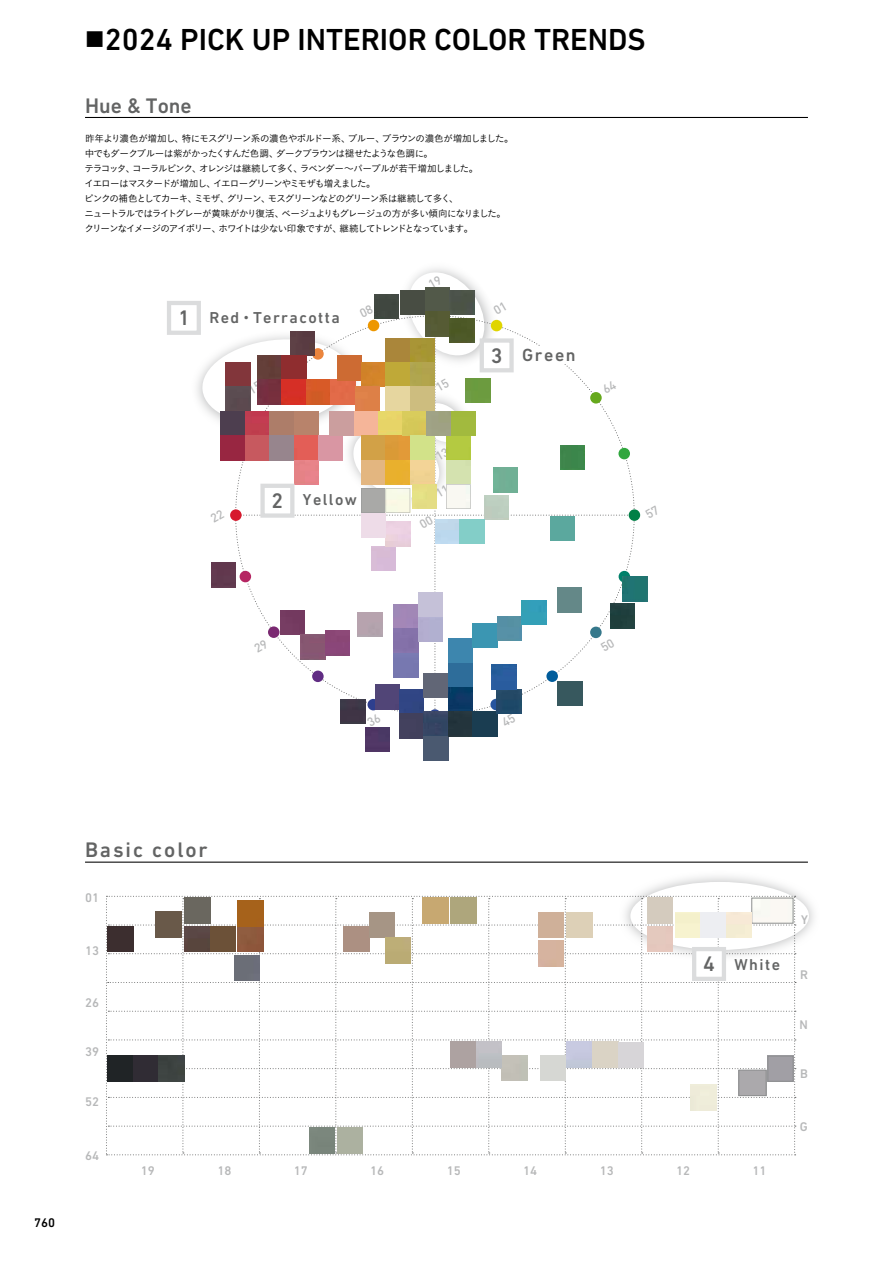
<style>
.page{position:relative;width:893px;height:1263px;background:#fff}
.page>*{position:absolute;margin:0;border:0;box-sizing:border-box;transform-origin:0 0}
.t1{font:500 30.9px "DIN Next LT Pro";color:#000}
.t2{font:500 21.45px "DIN Next LT Pro";letter-spacing:.09em;color:#636464}
.t3{font:500 17.85px "DIN Next LT Pro";letter-spacing:.09em;color:#636464}
.t4{font:500 16.05px "DIN Next LT Pro";letter-spacing:.09em;color:#636464}
.t5{font:500 12.75px "DIN Next LT Pro";color:#b7b8b9}
.t6{font:500 12.75px "DIN Next LT Pro";color:#000}
.t7{font:9.6px/14.9px "Koburina Go Std N W3";letter-spacing:-.105em;color:#000}
.s1{font-family:"Koburina Go Std N W6";font-weight:400;font-size:20.7px}
.s2{font-size:21.45px}
.s3{font-family:"Koburina Go Std N W6";font-weight:400;font-size:14.4px}
</style>
<div class="page">
<svg style="left:106px;top:896px;width:690px;height:259px"></svg>
<svg style="left:619px;top:876px;width:195px;height:86px"></svg>
<svg style="left:630px;top:882px;width:179px;height:68px"></svg>
<div style="left:752px;top:898px;width:41px;height:25px;border:1px solid #8d8f90"></div>
<svg style="left:629px;top:509px;width:11px;height:12px"></svg>
<img style="left:637px;top:577px;width:10px;height:24px">
<img style="left:365px;top:727px;width:25px;height:25px">
<img style="left:399px;top:727px;width:25px;height:11px">
<img style="left:424px;top:727px;width:24px;height:33px">
<img style="left:448px;top:727px;width:25px;height:9px">
<img style="left:473px;top:727px;width:24px;height:9px">
<hr style="left:85px;top:117px;width:723px;height:1px;background:#000">
<div style="left:167px;top:301px;width:34px;height:34px;border:4px solid #dbdcdd"></div>
<hr style="left:85px;top:862px;width:723px;height:1px;background:#000">
<div style="left:694px;top:949px;width:30px;height:30px;background:#fff"></div>
<div style="left:692px;top:947px;width:34px;height:34px;border:4px solid #dbdcdd"></div>
<img style="left:108px;top:926px;width:25px;height:26px">
<img style="left:156px;top:912px;width:25px;height:25px">
<img style="left:185px;top:898px;width:25px;height:25px">
<img style="left:185px;top:926px;width:51px;height:26px">
<img style="left:238px;top:901px;width:25px;height:51px">
<img style="left:234px;top:955px;width:26px;height:26px">
<img style="left:108px;top:1056px;width:76px;height:25px">
<img style="left:309px;top:1128px;width:26px;height:25px">
<img style="left:337px;top:1128px;width:26px;height:25px">
<img style="left:344px;top:926px;width:25px;height:26px">
<img style="left:369px;top:912px;width:26px;height:26px">
<img style="left:385px;top:938px;width:26px;height:25px">
<img style="left:423px;top:898px;width:25px;height:25px">
<img style="left:451px;top:898px;width:25px;height:25px">
<img style="left:538px;top:940px;width:26px;height:26px">
<div style="left:538px;top:912px;width:26px;height:26px;background:#cfb099"></div>
<img style="left:567px;top:912px;width:25px;height:26px">
<img style="left:450px;top:1042px;width:52px;height:25px">
<img style="left:502px;top:1055px;width:25px;height:26px">
<img style="left:540px;top:1055px;width:26px;height:26px">
<img style="left:567px;top:1042px;width:51px;height:25px">
<div style="left:618px;top:1042px;width:25px;height:25px;background:#d7d5d8"></div>
<img style="left:691px;top:1085px;width:25px;height:25px">
<img style="left:647px;top:926px;width:25px;height:26px">
<img style="left:675px;top:912px;width:77px;height:26px">
<img style="left:741px;top:1072px;width:23px;height:22px">
<div style="left:739px;top:1070px;width:27px;height:26px;border:1px solid #8d8f90"></div>
<img style="left:770px;top:1058px;width:21px;height:21px">
<div style="left:768px;top:1056px;width:25px;height:25px;border:1px solid #8d8f90"></div>
<svg style="left:185px;top:268px;width:452px;height:459px"></svg>
<h1 class="t1" style="left:85px;top:22px;width:563px"><span class="s1">■</span>2024 PICK UP INTERIOR COLOR TRENDS</h1>
<h2 class="t2" style="left:85px;top:93px;width:108px">Hue &amp; Tone</h2>
<p class="t7" style="left:84px;top:131px;width:431px">昨年より濃色が増加し、特にモスグリーン系の濃色やボルドー系、ブルー、ブラウンの濃色が増加しました。中でもダークブルーは紫がかったくすんだ色調、ダークブラウンは褪せたような色調に。<br>テラコッタ、コーラルピンク、オレンジは継続して多く、ラベンダー～パープルが若干増加しました。<br>イエローはマスタードが増加し、イエローグリーンやミモザも増えました。<br>ピンクの補色としてカーキ、ミモザ、グリーン、モスグリーンなどのグリーン系は継続して多く、<br>ニュートラルではライトグレーが黄味がかり復活、ベージュよりもグレージュの方が多い傾向になりました。クリーンなイメージのアイボリー、ホワイトは少ない印象ですが、継続してトレンドとなっています。</p>
<h3 class="t4" style="left:178px;top:309px;width:163px"><span class="s2">1</span> Red<span class="s3">・</span>Terracotta</h3>
<h3 class="t4" style="left:272px;top:490px;width:87px"><span class="s2">2</span> Yellow</h3>
<h3 class="t3" style="left:491px;top:345px;width:86px"><span class="s2">3</span> Green</h3>
<h3 class="t6" style="left:34px;top:1215px;width:23px">760</h3>
<h2 class="t2" style="left:85px;top:838px;width:124px">Basic color</h2>
<h3 class="t5" style="left:85px;top:890px;width:16px">01</h3>
<h3 class="t5" style="left:85px;top:943px;width:16px">13</h3>
<h3 class="t5" style="left:85px;top:995px;width:16px">26</h3>
<h3 class="t5" style="left:85px;top:1044px;width:16px">39</h3>
<h3 class="t5" style="left:85px;top:1094px;width:16px">52</h3>
<h3 class="t5" style="left:85px;top:1148px;width:16px">64</h3>
<h3 class="t4" style="left:703px;top:955px;width:78px"><span class="s2">4</span> White</h3>
<h3 class="t5" style="left:141px;top:1163px;width:16px">19</h3>
<h3 class="t5" style="left:217px;top:1163px;width:16px">18</h3>
<h3 class="t5" style="left:294px;top:1163px;width:16px">17</h3>
<h3 class="t5" style="left:370px;top:1163px;width:16px">16</h3>
<h3 class="t5" style="left:447px;top:1163px;width:16px">15</h3>
<h3 class="t5" style="left:523px;top:1163px;width:16px">14</h3>
<h3 class="t5" style="left:600px;top:1163px;width:16px">13</h3>
<h3 class="t5" style="left:676px;top:1163px;width:16px">12</h3>
<h3 class="t5" style="left:753px;top:1163px;width:16px">11</h3>
<h3 class="t5" style="left:801px;top:912px;width:8px">Y</h3>
<h3 class="t5" style="left:800px;top:968px;width:9px">R</h3>
<h3 class="t5" style="left:799px;top:1017px;width:10px">N</h3>
<h3 class="t5" style="left:800px;top:1066px;width:9px">B</h3>
<h3 class="t5" style="left:800px;top:1120px;width:9px">G</h3>
</div>
